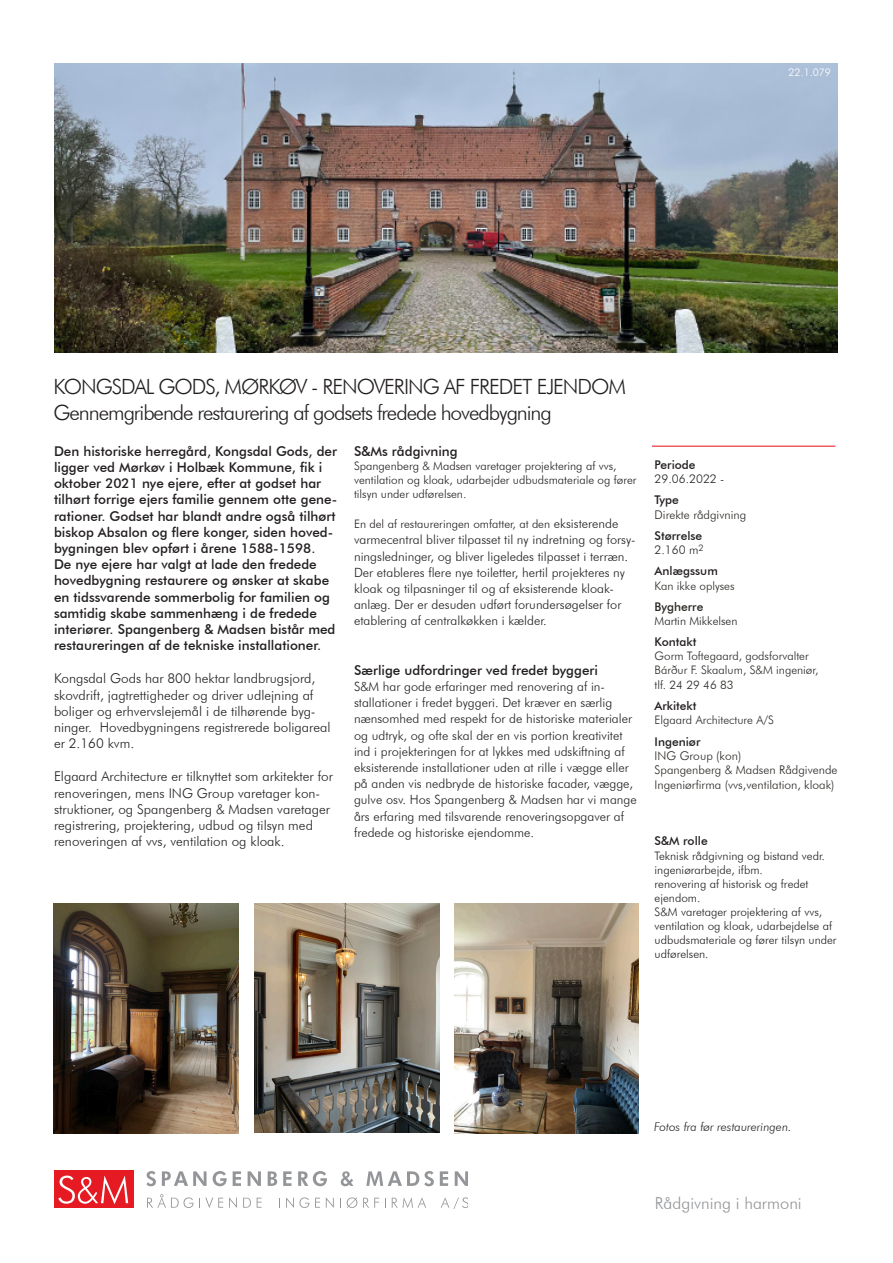
<style>
.page{position:relative;width:893px;height:1263px;background:#fff}
.page>*{position:absolute;margin:0;border:0;box-sizing:border-box;transform-origin:0 0}
.Overskrift_1{font:300 21px "Futura BT";letter-spacing:-.05em;color:#231f20}
.t1{font:300 16.5px "Futura BT";color:#939598}
.Intro{font:500 13.5px/16.2px "Futura BT";color:#231f20}
.Body_Text{font:300 13.5px/16.2px "Futura BT";color:#231f20}
.Overskrift_3{font:500 13.5px "Futura BT";color:#231f20}
.Body_Text-2{font:300 12.75px/16.2px "Futura BT";color:#231f20}
.datatekst_body{font:300 12px/14.4px "Futura BT";color:#2a2724}
.datatekst_overskrift{font:500 12px "Futura BT";color:#231f20}
.Billedetekst_sort{font:italic 300 12px "Futura BT";color:#231f20}
.datatekst_body-2{font:500 12px "Futura BT";color:#2a2724}
.datatekst_body-3{font:300 11.7px/14.1px "Futura BT";color:#231f20}
.datatekst_body-4{font:300 11.7px/14.2px "Futura BT";color:#2a2724}
.t2{font:300 10.5px "Futura BT";color:#fff}
.s1{font-size:12.75px}
</style>
<div class="page">
<svg style="left:146px;top:1171px;width:10px;height:15px"></svg>
<svg style="left:162px;top:1171px;width:45px;height:15px"></svg>
<svg style="left:213px;top:1171px;width:14px;height:15px"></svg>
<svg style="left:233px;top:1171px;width:8px;height:15px"></svg>
<svg style="left:248px;top:1171px;width:13px;height:15px"></svg>
<svg style="left:268px;top:1171px;width:9px;height:15px"></svg>
<svg style="left:283px;top:1171px;width:8px;height:15px"></svg>
<svg style="left:298px;top:1171px;width:29px;height:15px"></svg>
<svg style="left:341px;top:1171px;width:13px;height:15px"></svg>
<svg style="left:366px;top:1171px;width:68px;height:15px"></svg>
<svg style="left:440px;top:1171px;width:8px;height:15px"></svg>
<svg style="left:455px;top:1171px;width:13px;height:15px"></svg>
<svg style="left:147px;top:1194px;width:46px;height:14px"></svg>
<svg style="left:199px;top:1198px;width:24px;height:10px"></svg>
<svg style="left:229px;top:1197px;width:8px;height:11px"></svg>
<svg style="left:243px;top:1198px;width:8px;height:10px"></svg>
<svg style="left:257px;top:1198px;width:5px;height:10px"></svg>
<svg style="left:286px;top:1197px;width:23px;height:11px"></svg>
<svg style="left:315px;top:1198px;width:5px;height:10px"></svg>
<svg style="left:326px;top:1197px;width:8px;height:11px"></svg>
<svg style="left:347px;top:1197px;width:10px;height:11px"></svg>
<svg style="left:363px;top:1198px;width:16px;height:10px"></svg>
<svg style="left:392px;top:1197px;width:34px;height:11px"></svg>
<svg style="left:441px;top:1197px;width:27px;height:12px"></svg>
<div style="left:54px;top:1170px;width:79px;height:38px;background:#e51a23"></div>
<svg style="left:58px;top:1175px;width:70px;height:29px"></svg>
<img style="left:54px;top:64px;width:783px;height:289px">
<img style="left:254px;top:903px;width:185px;height:229px">
<img style="left:53px;top:903px;width:186px;height:230px">
<img style="left:454px;top:903px;width:185px;height:230px">
<hr style="left:652px;top:446px;width:183px;height:1px;background:#e51b24">
<p class="t2" style="left:789px;top:66px;width:44px">22.1.079</p>
<p class="Overskrift_1" style="left:53px;top:374px;width:574px">KONGSDAL GODS, MØRKØV - RENOVERING AF FREDET EJENDOM</p>
<p class="Overskrift_1" style="left:53px;top:399px;width:500px">Gennemgribende restaurering af godsets fredede hovedbygning</p>
<p class="Overskrift_3" style="left:354px;top:443px;width:105px">S&amp;Ms rådgivning</p>
<p class="datatekst_body-3" style="left:354px;top:458px;width:284px">Spangenberg &amp; Madsen varetager projektering af vvs, ventilation og kloak, udarbejder udbudsmateriale og fører tilsyn under udførelsen.</p>
<p class="datatekst_body-3" style="left:354px;top:517px;width:266px">En del af restaureringen omfatter, at den <span class="s1">eksisterende</span></p>
<p class="Body_Text-2" style="left:354px;top:532px;width:283px">varmecentral bliver tilpasset til ny indretning og forsy&shy;ningsledninger, og bliver ligeledes tilpasset i terræn.<br>Der etableres flere nye toiletter, hertil projekteres ny kloak og tilpasninger til og af eksisterende kloak&shy;anlæg. Der er desuden udført forundersøgelser for etablering af centralkøkken i kælder.</p>
<p class="Overskrift_3" style="left:354px;top:662px;width:245px">Særlige udfordringer ved fredet byggeri</p>
<p class="Body_Text-2" style="left:354px;top:678px;width:284px">S&amp;M har gode erfaringer med renovering af in&shy;stallationer i fredet byggeri. Det kræver en særlig nænsomhed med respekt for de historiske materialer og udtryk, og ofte skal der en vis portion kreativitet ind i projekteringen for at lykkes med udskiftning af eksisterende installationer uden at rille i vægge eller på anden vis nedbryde de historiske facader, vægge, gulve osv. Hos Spangenberg &amp; Madsen har vi mange års erfaring med tilsvarende renoveringsopgaver af fredede og historiske ejendomme.</p>
<p class="Intro" style="left:54px;top:443px;width:285px">Den historiske herregård, Kongsdal Gods, der ligger ved Mørkøv i Holbæk Kommune, fik i oktober 2021 nye ejere, efter at godset har tilhørt forrige ejers familie gennem otte gene&shy;rationer. Godset har blandt andre også tilhørt biskop Absalon og flere konger, siden hoved&shy;bygningen blev opført i årene 1588-1598.<br>De nye ejere har valgt at lade den fredede hovedbygning restaurere og ønsker at skabe en tidssvarende sommerbolig for familien og samtidig skabe sammenhæng i de fredede interiører. Spangenberg &amp; Madsen bistår med restaureringen af de tekniske installationer.</p>
<p class="Body_Text" style="left:54px;top:670px;width:278px">Kongsdal Gods har 800 hektar landbrugsjord, skovdrift, jagtrettigheder og driver udlejning af boliger og erhvervslejemål i de tilhørende byg&shy;ninger. Hovedbygningens registrerede boligareal er 2.160 kvm.</p>
<p class="Body_Text" style="left:54px;top:768px;width:281px">Elgaard Architecture er tilknyttet som arkitekter for renoveringen, mens ING Group varetager kon&shy;struktioner, og Spangenberg &amp; Madsen varetager registrering, projektering, udbud og tilsyn med renoveringen af vvs, ventilation og kloak.</p>
<p class="datatekst_overskrift" style="left:655px;top:457px;width:42px">Periode</p>
<p class="datatekst_body" style="left:655px;top:471px;width:71px">29.06.2022 -</p>
<p class="datatekst_overskrift" style="left:655px;top:493px;width:26px">Type</p>
<p class="datatekst_body" style="left:655px;top:507px;width:93px">Direkte rådgivning</p>
<p class="datatekst_overskrift" style="left:655px;top:528px;width:49px">Størrelse</p>
<p class="datatekst_body" style="left:655px;top:542px;width:51px">2.160 m<sup>2</sup></p>
<p class="datatekst_overskrift" style="left:655px;top:564px;width:65px">Anlægssum</p>
<p class="datatekst_body-4" style="left:655px;top:578px;width:81px">Kan ikke oplyses</p>
<p class="datatekst_body-2" style="left:655px;top:599px;width:50px">Bygherre</p>
<p class="datatekst_body-3" style="left:655px;top:614px;width:84px">Martin Mikkelsen</p>
<p class="datatekst_overskrift" style="left:655px;top:635px;width:43px">Kontakt</p>
<p class="datatekst_body-4" style="left:655px;top:649px;width:165px">Gorm Toftegaard, godsforvalter<br>Bárður F. Skaalum, S&amp;M ingeniør, tlf. 24 29 46 83</p>
<p class="datatekst_overskrift" style="left:655px;top:698px;width:43px">Arkitekt</p>
<p class="datatekst_body-4" style="left:655px;top:713px;width:121px">Elgaard Architecture A/S</p>
<p class="datatekst_overskrift" style="left:655px;top:734px;width:47px">Ingeniør</p>
<p class="datatekst_body" style="left:655px;top:748px;width:184px">ING Group (kon)<br>Spangenberg &amp; Madsen Rådgivende<br>Ingeniørfirma (vvs,ventilation, kloak)</p>
<p class="datatekst_overskrift" style="left:655px;top:834px;width:55px">S&amp;M rolle</p>
<p class="datatekst_body-3" style="left:655px;top:848px;width:172px">Teknisk rådgivning og bistand vedr. ingeniørarbejde, ifbm.</p>
<p class="datatekst_body-3" style="left:655px;top:876px;width:155px">renovering af historisk og fredet ejendom.</p>
<p class="datatekst_body-3" style="left:655px;top:904px;width:184px">S&amp;M varetager projektering af vvs, ventilation og kloak, udarbejdelse af udbudsmateriale og fører tilsyn under udførelsen.</p>
<p class="Billedetekst_sort" style="left:654px;top:1119px;width:139px">Fotos fra før restaureringen.</p>
<p class="t1" style="left:655px;top:1193px;width:148px">Rådgivning i harmoni</p>
</div>
